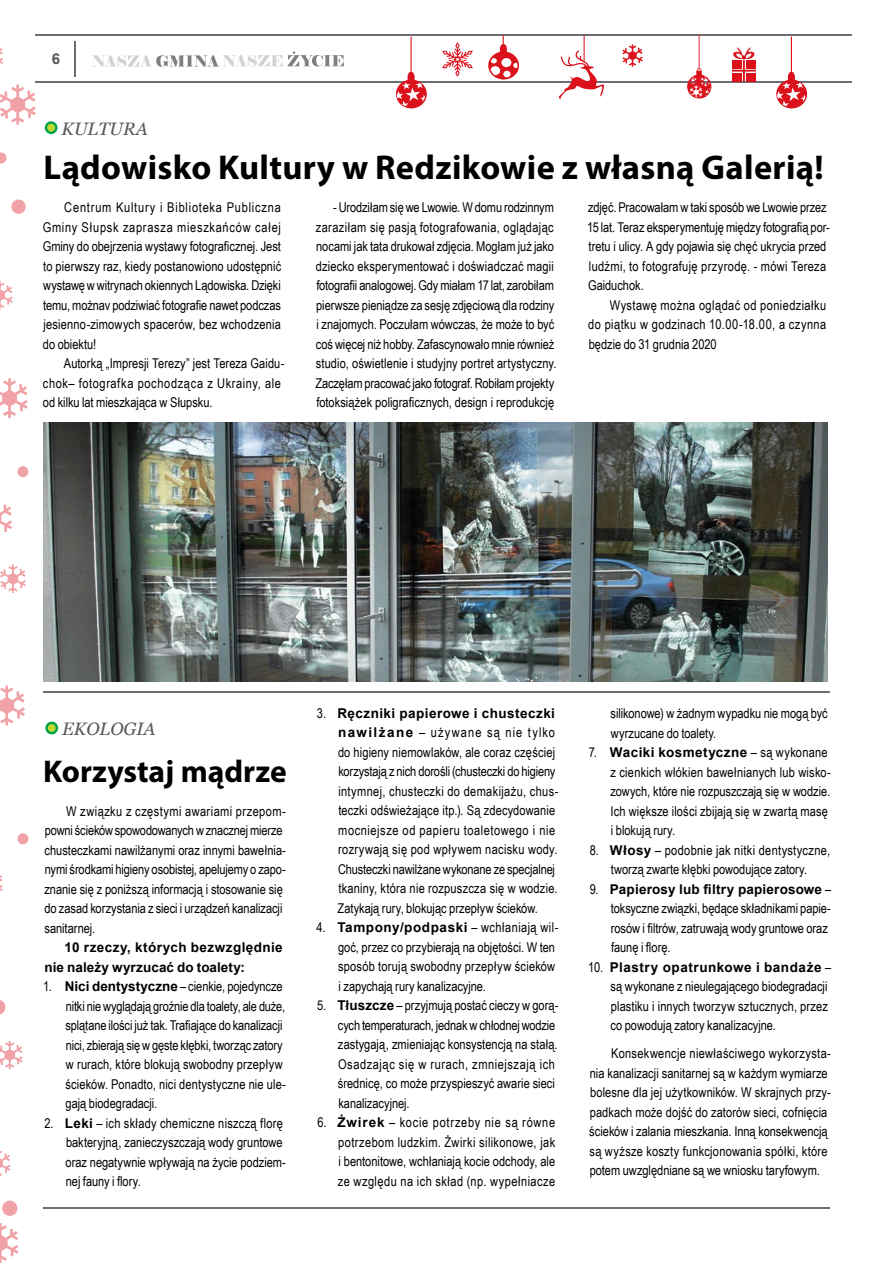
<style>
.page{position:relative;width:872px;height:1263px;background:#fff}
.page>*{position:absolute;margin:0;border:0;box-sizing:border-box;transform-origin:0 0}
.t1{font:700 34.5px "Myriad Pro";letter-spacing:.01em;color:#000}
.t2{font:700 31.5px "Myriad Pro";color:#000}
.t3{font:italic 18px "Georgia";color:#58595b}
.t4{font:700 15px "Arial";color:#58595b}
.t5{font:13.5px/19.5px "Arial Narrow";color:#000}
.t6{font:700 13.5px/19.5px "Arial";letter-spacing:.03em;color:#000}
.s1{font-family:"Arial";font-weight:700}
.s2{font-family:"Arial Narrow";font-weight:400}
</style>
<div class="page">
<svg style="left:92px;top:51px;width:252px;height:16px"></svg>
<hr style="left:75px;top:41px;width:1px;height:35px;background:#6d6e71">
<hr style="left:35px;top:34px;width:816px;height:2px;background:#6d6e71">
<hr style="left:35px;top:81px;width:816px;height:2px;background:#6d6e71">
<svg style="left:396px;top:37px;width:31px;height:71px"></svg>
<svg style="left:776px;top:37px;width:31px;height:71px"></svg>
<svg style="left:442px;top:42px;width:31px;height:35px"></svg>
<svg style="left:488px;top:35px;width:31px;height:45px"></svg>
<svg style="left:559px;top:35px;width:45px;height:64px"></svg>
<svg style="left:622px;top:44px;width:20px;height:23px"></svg>
<svg style="left:687px;top:34px;width:24px;height:65px"></svg>
<svg style="left:732px;top:47px;width:24px;height:34px"></svg>
<svg style="left:0;top:48px;width:3px;height:16px"></svg>
<svg style="left:0;top:281px;width:13px;height:28px"></svg>
<svg style="left:0;top:378px;width:28px;height:40px"></svg>
<svg style="left:0;top:502px;width:12px;height:33px"></svg>
<svg style="left:0;top:685px;width:25px;height:40px"></svg>
<svg style="left:0;top:85px;width:36px;height:40px"></svg>
<svg style="left:0;top:1223px;width:18px;height:40px"></svg>
<svg style="left:0;top:875px;width:3px;height:16px"></svg>
<svg style="left:0;top:1150px;width:11px;height:26px"></svg>
<svg style="left:0;top:1041px;width:23px;height:28px"></svg>
<svg style="left:0;top:565px;width:26px;height:28px"></svg>
<svg style="left:0;top:1000px;width:5px;height:15px"></svg>
<svg style="left:2px;top:1200px;width:15px;height:16px"></svg>
<div style="left:17px;top:833px;width:11px;height:11px;background:#f1a2a6;border-radius:50%"></div>
<div style="left:17px;top:466px;width:11px;height:11px;background:#f1a2a6;border-radius:50%"></div>
<svg style="left:0;top:152px;width:7px;height:11px"></svg>
<svg style="left:11px;top:199px;width:15px;height:15px"></svg>
<hr style="left:43px;top:691px;width:786px;height:2px;background:#6d6e71">
<svg style="left:45px;top:722px;width:13px;height:12px"></svg>
<hr style="left:43px;top:1207px;width:786px;height:2px;background:#6d6e71">
<img style="left:44px;top:423px;width:783px;height:258px">
<svg style="left:45px;top:121px;width:13px;height:13px"></svg>
<p class="t4" style="left:52px;top:49px;width:10px">6</p>
<h3 class="t3" style="left:61px;top:115px;width:88px">KULTURA</h3>
<h1 class="t1" style="left:44px;top:145px;width:781px">Lądowisko Kultury w Redzikowie z własną Galerią!</h1>
<p class="t5" style="left:43px;top:197px;width:240px;text-align:justify;text-indent:22px">Centrum Kultury i Biblioteka Publiczna Gminy Słupsk zaprasza mieszkańców całej Gminy do obejrzenia wystawy fotograficznej. Jest to pierwszy raz, kiedy postanowiono udostępnić wystawę w witrynach okiennych Lądowiska. Dzięki temu, możnav podziwiać fotografie nawet podczas jesienno-zimowych spacerów, bez wchodzenia do obiektu!</p>
<p class="t5" style="left:43px;top:353px;width:243px;text-indent:21px">Autorką „Impresji Terezy” jest Tereza Gaidu&shy;chok– fotografka pochodząca z Ukrainy, ale od kilku lat mieszkająca w Słupsku.</p>
<p class="t5" style="left:315px;top:197px;width:243px;text-indent:18px">- Urodziłam się we Lwowie. W domu rodzinnym zaraziłam się pasją fotografowania, oglądając nocami jak tata drukował zdjęcia. Mogłam już jako dziecko eksperymentować i doświadczać magii fotografii analogowej. Gdy miałam 17 lat, zarobiłam pierwsze pieniądze za sesję zdjęciową dla rodziny i znajomych. Poczułam wówczas, że może to być coś więcej niż hobby. Zafascynowało mnie również studio, oświetlenie i studyjny portret artystyczny.<br>Zaczęłam pracować jako fotograf. Robiłam projekty fotoksiążek poligraficznych, design i reprodukcję</p>
<p class="t5" style="left:587px;top:197px;width:244px">zdjęć. Pracowałam w taki sposób we Lwowie przez 15 lat. Teraz eksperymentuję między fotografią por&shy;tretu i ulicy. A gdy pojawia się chęć ukrycia przed ludźmi, to fotografuję przyrodę. - mówi Tereza Gaiduchok.</p>
<p class="t5" style="left:588px;top:295px;width:239px;text-align:justify;text-indent:21px">Wystawę można oglądać od poniedziałku do piątku w godzinach 10.00-18.00, a czynna będzie do 31 grudnia 2020</p>
<h3 class="t3" style="left:62px;top:716px;width:95px">EKOLOGIA</h3>
<h2 class="t2" style="left:43px;top:751px;width:245px">Korzystaj mądrze</h2>
<p class="t5" style="left:44px;top:801px;width:243px;text-indent:22px">W związku z częstymi awariami przepom&shy;powni ścieków spowodowanych w znacznej mierze chusteczkami nawilżanymi oraz innymi bawełnia&shy;nymi środkami higieny osobistej, apelujemy o zapo&shy;znanie się z poniższą informacją i stosowanie się do zasad korzystania z sieci i urządzeń kanalizacji sanitarnej.</p>
<p class="t6" style="left:45px;top:938px;width:240px;text-indent:20px">10 rzeczy, których bezwzględnie nie należy wyrzucać do toalety:</p>
<p class="t5" style="left:65px;top:976px;width:222px;text-indent:-22px">1. <span class="s1">Nici dentystyczne</span> – cienkie, pojedyncze nitki nie wyglądają groźnie dla toalety, ale duże, splątane ilości już tak. Trafiające do kanalizacji nici, zbierają się wgęste kłębki, tworząc zatory w rurach, które blokują swobodny przepływ ścieków. Ponadto, nici dentystyczne nie ule&shy;gają biodegradacji.</p>
<p class="t5" style="left:66px;top:1113px;width:222px;text-indent:-21px">2. <span class="s1">Leki</span> – ich składy chemiczne niszczą florę bakteryjną, zanieczyszczają wody gruntowe oraz negatywnie wpływają na życie podziem&shy;nej fauny i flory.</p>
<p class="t6" style="left:317px;top:704px;width:240px"><span class="s2">3.</span> Ręczniki papierowe i chusteczki</p>
<p class="t5" style="left:337px;top:722px;width:222px"><span class="s1">nawilżane</span> – używane są nie tylko do higieny niemowlaków, ale coraz częściej korzystają z nich dorośli (chusteczki do higieny intymnej, chusteczki do demakijażu, chus&shy;teczki odświeżające itp.). Są zdecydowanie mocniejsze od papieru toaletowego i nie rozrywają się pod wpływem nacisku wody.<br>Chusteczki nawilżane wykonane ze specjalnej tkaniny, która nie rozpuszcza się w wodzie.<br>Zatykają rury, blokując przepływ ścieków.</p>
<p class="t5" style="left:338px;top:917px;width:222px;text-indent:-21px">4. <span class="s1">Tampony/podpaski</span> – wchłaniają wil&shy;goć, przez co przybierają na objętości. W ten sposób torują swobodny przepływ ścieków i zapychają rury kanalizacyjne.</p>
<p class="t5" style="left:338px;top:995px;width:222px;text-indent:-21px">5. <span class="s1">Tłuszcze</span> – przyjmują postać cieczy w gorą&shy;cych temperaturach, jednak wchłodnej wodzie zastygają, zmieniając konsystencją na stałą.<br>Osadzając się w rurach, zmniejszają ich średnicę, co może przyspieszyć awarie sieci kanalizacyjnej.</p>
<p class="t5" style="left:338px;top:1112px;width:219px;text-align:justify;text-indent:-21px">6. <span class="s1">Żwirek</span> – kocie potrzeby nie są równe potrzebom ludzkim. Żwirki silikonowe, jak i bentonitowe, wchłaniają kocie odchody, ale ze względu na ich skład (np. wypełniacze</p>
<p class="t5" style="left:610px;top:703px;width:219px">silikonowe) w żadnym wypadku nie mogą być wyrzucane do toalety.</p>
<p class="t6" style="left:589px;top:743px;width:240px"><span class="s2">7.</span> Waciki kosmetyczne <span class="s2">– są wykonane</span></p>
<p class="t5" style="left:610px;top:762px;width:222px">z cienkich włókien bawełnianych lub wisko&shy;zowych, które nie rozpuszczają się w wodzie.<br>Ich większe ilości zbijają się w zwartą masę i blokują rury.</p>
<p class="t5" style="left:589px;top:839px;width:242px;text-align:center">8. <span class="s1">Włosy</span> – podobnie jak nitki dentystyczne, tworzą zwarte kłębki powodujące zatory.</p>
<p class="t6" style="left:589px;top:879px;width:243px"><span class="s2">9.</span> Papierosy lub filtry papierosowe <span class="s2">–</span></p>
<p class="t5" style="left:611px;top:898px;width:222px">toksyczne związki, będące składnikami papie&shy;rosów i filtrów, zatruwają wody gruntowe oraz faunę i florę.</p>
<p class="t6" style="left:588px;top:957px;width:244px"><span class="s2">10.</span> Plastry opatrunkowe i bandaże <span class="s2">–</span></p>
<p class="t5" style="left:610px;top:976px;width:219px;text-align:justify">są wykonane z nieulegającego biodegradacji plastiku i innych tworzyw sztucznych, przez co powodują zatory kanalizacyjne.</p>
<p class="t5" style="left:589px;top:1043px;width:243px;text-indent:22px">Konsekwencje niewłaściwego wykorzysta&shy;nia kanalizacji sanitarnej są w każdym wymiarze bolesne dla jej użytkowników. W skrajnych przy&shy;padkach może dojść do zatorów sieci, cofnięcia ścieków i zalania mieszkania. Inną konsekwencją są wyższe koszty funkcjonowania spółki, które potem uwzględniane są we wniosku taryfowym.</p>
</div>
